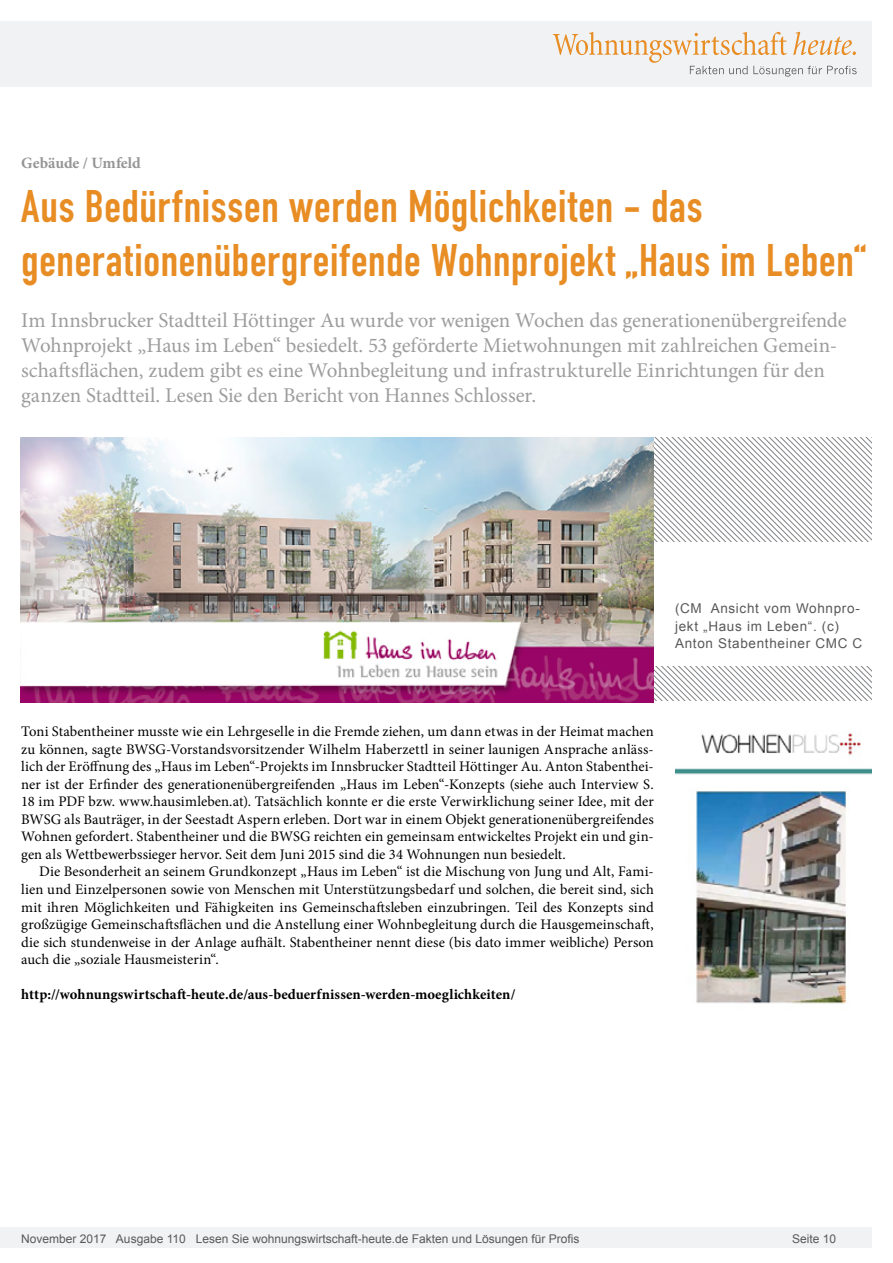
<style>
.page{position:relative;width:893px;height:1263px;background:#fff}
.page>*{position:absolute;margin:0;border:0;box-sizing:border-box;transform-origin:0 0}
.Überschrift_Groß{font:45px/54px "DIN Engschrift";letter-spacing:.015em;color:#e88c24}
.Anlesetext{font:21px/25.2px "Minion Pro";letter-spacing:-.005em;color:#9d9d9d}
.Kategorie{font:700 15.75px "Minion Pro";letter-spacing:-.005em;color:#959595}
.Fließtext_erste_Zeil{font:14.7px/17.5px "Minion Pro";color:#000;text-align:justify}
.Fliesstext{font:14.7px/17.5px "Minion Pro";color:#000;text-align:justify}
.AUTOR{font:700 14.7px "Minion Pro";letter-spacing:.005em;color:#000}
.Bildunterschrift{font:13.5px/17.5px "Arial";letter-spacing:.05em;color:#595959}
.t1{font:12px "Arial";color:#595959}
</style>
<div class="page">
<div style="left:0;top:1227px;width:872px;height:20px;background:#f1f2f3"></div>
<div style="left:0;top:21px;width:872px;height:66px;background:#f1f2f3"></div>
<svg style="left:553px;top:32px;width:304px;height:45px"></svg>
<svg style="left:654px;top:438px;width:218px;height:263px"></svg>
<div style="left:654px;top:543px;width:237px;height:123px;background:#fff"></div>
<img style="left:20px;top:438px;width:634px;height:264px">
<img style="left:675px;top:733px;width:197px;height:271px">
<p class="Kategorie" style="left:21px;top:152px;width:121px">Gebäude / Umfeld</p>
<p class="Überschrift_Groß" style="left:21px;top:180px;width:847px">Aus Bedürfnissen werden Möglichkeiten - das generationenübergreifende Wohnprojekt „Haus im Leben“</p>
<p class="Anlesetext" style="left:21px;top:307px;width:827px">Im Innsbrucker Stadtteil Höttinger Au wurde vor wenigen Wochen das generationenübergreifende Wohnprojekt „Haus im Leben“ besiedelt. 53 geförderte Mietwohnungen mit zahlreichen Gemein&shy;schaftsflächen, zudem gibt es eine Wohnbegleitung und infrastrukturelle Einrichtungen für den ganzen Stadtteil. Lesen Sie den Bericht von Hannes Schlosser.</p>
<p class="Bildunterschrift" style="left:675px;top:600px;width:189px">(CM Ansicht vom Wohnpro&shy;jekt „Haus im Leben“. (c)<br>Anton Stabentheiner CMC C</p>
<p class="Fließtext_erste_Zeil" style="left:21px;top:723px;width:634px">Toni Stabentheiner musste wie ein Lehrgeselle in die Fremde ziehen, um dann etwas in der Heimat machen zu können, sagte BWSG-Vorstandsvorsitzender Wilhelm Haberzettl in seiner launigen Ansprache anläss&shy;lich der Eröffnung des „Haus im Leben“-Projekts im Innsbrucker Stadtteil Höttinger Au. Anton Stabenthei&shy;ner ist der Erfinder des generationenübergreifenden „Haus im Leben“-Konzepts (siehe auch Interview S.<br>18 im PDF bzw. www.hausimleben.at). Tatsächlich konnte er die erste Verwirklichung seiner Idee, mit der BWSG als Bauträger, in der Seestadt Aspern erleben. Dort war in einem Objekt generationenübergreifendes Wohnen gefordert. Stabentheiner und die BWSG reichten ein gemeinsam entwickeltes Projekt ein und gin&shy;gen als Wettbewerbssieger hervor. Seit dem Juni 2015 sind die 34 Wohnungen nun besiedelt.</p>
<p class="Fliesstext" style="left:21px;top:863px;width:634px;text-indent:18px">Die Besonderheit an seinem Grundkonzept „Haus im Leben“ ist die Mischung von Jung und Alt, Fami&shy;lien und Einzelpersonen sowie von Menschen mit Unterstützungsbedarf und solchen, die bereit sind, sich mit ihren Möglichkeiten und Fähigkeiten ins Gemeinschaftsleben einzubringen. Teil des Konzepts sind großzügige Gemeinschaftsflächen und die Anstellung einer Wohnbegleitung durch die Hausgemeinschaft, die sich stundenweise in der Anlage aufhält. Stabentheiner nennt diese (bis dato immer weibliche) Person auch die „soziale Hausmeisterin“.</p>
<p class="AUTOR" style="left:21px;top:984px;width:496px">http://wohnungswirtschaft-heute.de/aus-beduerfnissen-werden-moeglichkeiten/</p>
<p class="t1" style="left:21px;top:1230px;width:560px">November 2017 Ausgabe 110 Lesen Sie wohnungswirtschaft-heute.de Fakten und Lösungen für Profis</p>
<p class="t1" style="left:792px;top:1231px;width:46px">Seite 10</p>
</div>
